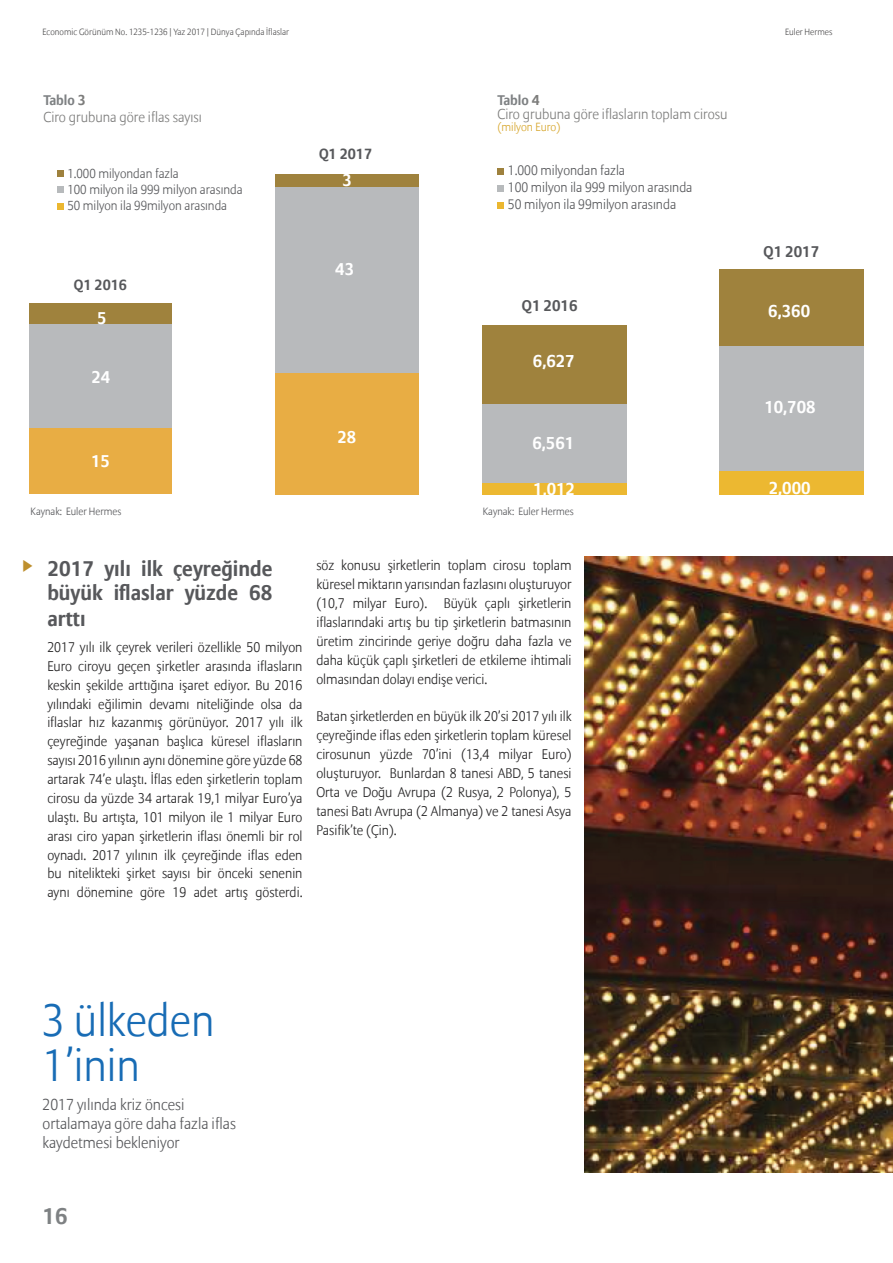
<style>
.page{position:relative;width:893px;height:1263px;background:#fff}
.page>*{position:absolute;margin:0;border:0;box-sizing:border-box;transform-origin:0 0}
.t1{font:45px/45px "Allianz Sans Light OZC";color:#186cb5}
.t2{font:22.5px "Allianz Sans Bold OZC";color:#7e8183}
.t3{font:21px/24.8px "Allianz Sans Bold OZC";color:#57585b;text-align:justify}
.t4{font:17.1px "Allianz Sans Bold OZC";color:#fff}
.t5{font:16.8px "Allianz Sans Bold OZC";color:#fff}
.t6{font:15.75px/18.9px "Allianz Sans Light OZC";color:#57585b}
.t7{font:15.3px "Allianz Sans Bold OZC";color:#57585b}
.t8{font:14.7px "Allianz Sans Bold OZC";color:#57585b}
.t9{font:14.25px "Allianz Sans Light OZC";color:#7d7d7c}
.t10{font:13.8px/18.9px "Allianz Sans Light OZC";color:#242324;text-align:justify}
.t11{font:13.8px "Allianz Sans Bold OZC";color:#7e8183}
.t12{font:13.65px/16.6px "Allianz Sans Light OZC";color:#57585b}
.t13{font:12.9px/15.9px "Allianz Sans Light OZC";color:#57585b}
.t14{font:11.7px "Allianz Sans Light OZC";color:#d7a72e}
.t15{font:10.5px "Allianz Sans Light OZC";color:#57585b}
.t16{font:9px "Allianz Sans Light OZC";color:#515051}
.s1{font-size:14.25px;color:#7d7d7c}
</style>
<div class="page">
<img style="left:585px;top:556px;width:308px;height:616px">
<div style="left:58px;top:203px;width:6px;height:7px;background:#ebb730"></div>
<svg style="left:58px;top:186px;width:6px;height:6px"></svg>
<svg style="left:58px;top:170px;width:6px;height:6px"></svg>
<div style="left:497px;top:202px;width:7px;height:7px;background:#ebb730"></div>
<div style="left:497px;top:185px;width:7px;height:6px;background:#b7babc"></div>
<div style="left:497px;top:168px;width:7px;height:7px;background:#9e813d"></div>
<div style="left:275px;top:372px;width:143px;height:122px;background:#e8ad44"></div>
<div style="left:29px;top:428px;width:142px;height:66px;background:#e8ad44"></div>
<div style="left:275px;top:186px;width:143px;height:187px;background:#b8babc"></div>
<div style="left:275px;top:174px;width:143px;height:12px;background:#9f823d"></div>
<div style="left:29px;top:303px;width:142px;height:22px;background:#9f823d"></div>
<div style="left:29px;top:324px;width:142px;height:104px;background:#b8babc"></div>
<div style="left:482px;top:325px;width:145px;height:78px;background:#9f823d"></div>
<div style="left:482px;top:404px;width:145px;height:79px;background:#b8babc"></div>
<div style="left:482px;top:483px;width:145px;height:12px;background:#ecb831"></div>
<div style="left:720px;top:269px;width:144px;height:77px;background:#9f823d"></div>
<div style="left:720px;top:346px;width:144px;height:125px;background:#b8babc"></div>
<div style="left:720px;top:471px;width:144px;height:24px;background:#ecb831"></div>
<p class="t16" style="left:43px;top:26px;width:248px">Economic Görünüm No. 1235-1236 | Yaz 2017 | Dünya Çapında İflaslar</p>
<p class="t16" style="left:785px;top:26px;width:49px">Euler Hermes</p>
<p class="t11" style="left:43px;top:92px;width:44px">Tablo <span class="s1">3</span></p>
<p class="t9" style="left:43px;top:109px;width:160px">Ciro grubuna göre iflas sayısı</p>
<p class="t13" style="left:67px;top:166px;width:177px">1.000 milyondan fazla<br>100 milyon ila 999 milyon arasında<br>50 milyon ila 99milyon arasında</p>
<p class="t8" style="left:74px;top:275px;width:55px">Q1 2016</p>
<p class="t5" style="left:97px;top:308px;width:11px">5</p>
<p class="t5" style="left:91px;top:366px;width:20px">24</p>
<p class="t5" style="left:91px;top:450px;width:20px">15</p>
<p class="t8" style="left:319px;top:144px;width:55px">Q1 2017</p>
<p class="t5" style="left:342px;top:170px;width:11px">3</p>
<p class="t5" style="left:335px;top:259px;width:20px">43</p>
<p class="t5" style="left:337px;top:426px;width:20px">28</p>
<p class="t11" style="left:497px;top:92px;width:44px">Tablo <span class="s1">4</span></p>
<p class="t9" style="left:497px;top:106px;width:232px">Ciro grubuna göre iflasların toplam cirosu</p>
<p class="t14" style="left:497px;top:120px;width:65px">(milyon Euro)</p>
<p class="t12" style="left:508px;top:163px;width:186px">1.000 milyondan fazla<br>100 milyon ila 999 milyon arasında<br>50 milyon ila 99milyon arasında</p>
<p class="t7" style="left:522px;top:295px;width:57px">Q1 2016</p>
<p class="t4" style="left:533px;top:350px;width:43px">6,627</p>
<p class="t4" style="left:532px;top:432px;width:43px">6,561</p>
<p class="t4" style="left:533px;top:478px;width:43px">1,012</p>
<p class="t15" style="left:31px;top:505px;width:92px">Kaynak: Euler Hermes</p>
<p class="t15" style="left:483px;top:505px;width:92px">Kaynak: Euler Hermes</p>
<h3 class="t3" style="left:47px;top:557px;width:227px;text-indent:-25px"><sup>▶</sup> 2017 yılı ilk çeyreğinde büyük iflaslar yüzde 68 arttı</h3>
<p class="t10" style="left:47px;top:638px;width:257px">2017 yılı ilk çeyrek verileri özellikle 50 milyon Euro ciroyu geçen şirketler arasında iflasların keskin şekilde arttığına işaret ediyor. Bu 2016 yılındaki eğilimin devamı niteliğinde olsa da iflaslar hız kazanmış görünüyor. 2017 yılı ilk çeyreğinde yaşanan başlıca küresel iflasların sayısı 2016 yılının aynı dönemine göre yüzde 68 artarak 74’e ulaştı. İflas eden şirketlerin toplam cirosu da yüzde 34 artarak 19,1 milyar Euro’ya ulaştı. Bu artışta, 101 milyon ile 1 milyar Euro arası ciro yapan şirketlerin iflası önemli bir rol oynadı. 2017 yılının ilk çeyreğinde iflas eden bu nitelikteki şirket sayısı bir önceki senenin aynı dönemine göre 19 adet artış gösterdi.</p>
<p class="t10" style="left:316px;top:557px;width:257px">söz konusu şirketlerin toplam cirosu toplam küresel miktarın yarısından fazlasını oluşturuyor (10,7 milyar Euro). Büyük çaplı şirketlerin iflaslarındaki artış bu tip şirketlerin batmasının üretim zincirinde geriye doğru daha fazla ve daha küçük çaplı şirketleri de etkileme ihtimali olmasından dolayı endişe verici.</p>
<p class="t10" style="left:316px;top:708px;width:257px">Batan şirketlerden en büyük ilk 20’si 2017 yılı ilk çeyreğinde iflas eden şirketlerin toplam küresel cirosunun yüzde 70’ini (13,4 milyar Euro) oluşturuyor. Bunlardan 8 tanesi ABD, 5 tanesi Orta ve Doğu Avrupa (2 Rusya, 2 Polonya), 5 tanesi Batı Avrupa (2 Almanya) ve 2 tanesi Asya Pasifik’te (Çin).</p>
<p class="t7" style="left:764px;top:241px;width:57px">Q1 2017</p>
<p class="t4" style="left:768px;top:300px;width:43px">6,360</p>
<p class="t4" style="left:764px;top:397px;width:53px">10,708</p>
<p class="t4" style="left:769px;top:477px;width:43px">2,000</p>
<h1 class="t1" style="left:43px;top:1000px;width:173px">3 ülkeden<br>1’inin</h1>
<p class="t6" style="left:43px;top:1096px;width:195px">2017 yılında kriz öncesi ortalamaya göre daha fazla iflas kaydetmesi bekleniyor</p>
<h2 class="t2" style="left:43px;top:1202px;width:26px">16</h2>
</div>
